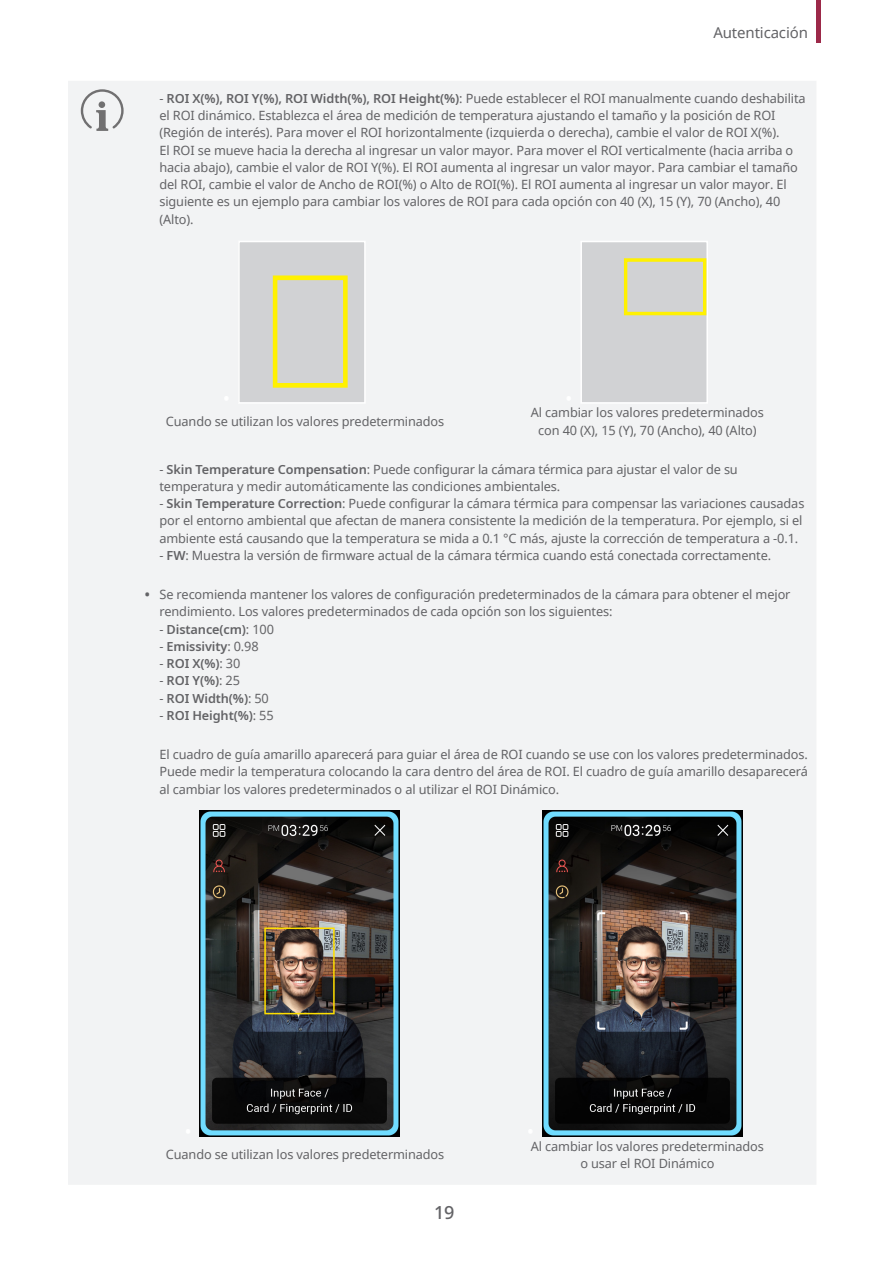
<style>
.page{position:relative;width:893px;height:1263px;background:#fff}
.page>*{position:absolute;margin:0;border:0;box-sizing:border-box;transform-origin:0 0}
.t1{font:500 18px "Noto Sans";color:#636366}
.t2{font:15px "Noto Sans";letter-spacing:-.01em;color:#636366}
.Description-Cell_2{font:12.75px/17.2px "Noto Sans";letter-spacing:-.01em;color:#636366}
.t3{font:600 12.75px "Noto Sans";letter-spacing:-.01em;color:#636366}
.s1{font-weight:600}
.s2{font-weight:500;font-size:15.3px}
.s3{font-weight:400}
</style>
<div class="page">
<div style="left:816px;top:0;width:5px;height:43px;background:#9c2949"></div>
<div style="left:68px;top:81px;width:748px;height:1104px;background:#f2f3f4"></div>
<svg style="left:81px;top:89px;width:43px;height:42px"></svg>
<div style="left:239px;top:241px;width:126px;height:162px;background:#d1d2d4"></div>
<div style="left:238px;top:241px;width:128px;height:163px;border:2px solid #fff"></div>
<div style="left:273px;top:275px;width:75px;height:113px;border:5px solid #fff101"></div>
<div style="left:581px;top:241px;width:126px;height:162px;background:#d1d2d4"></div>
<div style="left:580px;top:241px;width:128px;height:163px;border:2px solid #fff"></div>
<div style="left:624px;top:258px;width:82px;height:57px;border:3px solid #fff101"></div>
<img style="left:200px;top:810px;width:200px;height:327px">
<img style="left:542px;top:810px;width:200px;height:327px">
<p class="t2" style="left:713px;top:23px;width:96px">Autenticación</p>
<p class="Description-Cell_2" style="left:159px;top:89px;width:648px">- <span class="s1">ROI X(%), ROI Y(%), ROI Width(%), ROI Height(%)</span>: Puede establecer el ROI manualmente cuando deshabilita el ROI dinámico. Establezca el área de medición de temperatura ajustando el tamaño y la posición de ROI (Región de interés). Para mover el ROI horizontalmente (izquierda o derecha), cambie el valor de ROI X(%).<br>El ROI se mueve hacia la derecha al ingresar un valor mayor. Para mover el ROI verticalmente (hacia arriba o hacia abajo), cambie el valor de ROI Y(%). El ROI aumenta al ingresar un valor mayor. Para cambiar el tamaño del ROI, cambie el valor de Ancho de ROI(%) o Alto de ROI(%). El ROI aumenta al ingresar un valor mayor. El siguiente es un ejemplo para cambiar los valores de ROI para cada opción con 40 (X), 15 (Y), 70 (Ancho), 40 (Alto).</p>
<p class="Description-Cell_2" style="left:531px;top:404px;width:235px">Al cambiar los valores predeterminados</p>
<p class="Description-Cell_2" style="left:538px;top:421px;width:220px">con 40 (X), 15 (Y), 70 (Ancho), 40 (Alto)</p>
<p class="Description-Cell_2" style="left:159px;top:460px;width:580px">- <span class="s1">Skin Temperature Compensation</span>: Puede configurar la cámara térmica para ajustar el valor de su temperatura y medir automáticamente las condiciones ambientales.</p>
<p class="Description-Cell_2" style="left:159px;top:495px;width:646px">- <span class="s1">Skin Temperature Correction</span>: Puede configurar la cámara térmica para compensar las variaciones causadas por el entorno ambiental que afectan de manera consistente la medición de la temperatura. Por ejemplo, si el ambiente está causando que la temperatura se mida a 0.1 °C más, ajuste la corrección de temperatura a -0.1.</p>
<p class="Description-Cell_2" style="left:159px;top:546px;width:613px">- <span class="s1">FW</span>: Muestra la versión de firmware actual de la cámara térmica cuando está conectada correctamente.</p>
<p class="Description-Cell_2" style="left:159px;top:585px;width:632px;text-indent:-15px"><span class="s2">•</span> Se recomienda mantener los valores de configuración predeterminados de la cámara para obtener el mejor rendimiento. Los valores predeterminados de cada opción son los siguientes:</p>
<p class="t3" style="left:159px;top:620px;width:116px"><span class="s3">-</span> Distance(cm)<span class="s3">: 100</span></p>
<p class="t3" style="left:159px;top:637px;width:101px"><span class="s3">-</span> Emissivity<span class="s3">: 0.98</span></p>
<p class="t3" style="left:159px;top:654px;width:82px"><span class="s3">-</span> ROI X(%)<span class="s3">: 30</span></p>
<p class="t3" style="left:159px;top:672px;width:82px"><span class="s3">-</span> ROI Y(%)<span class="s3">: 25</span></p>
<p class="t3" style="left:159px;top:689px;width:111px"><span class="s3">-</span> ROI Width(%)<span class="s3">: 50</span></p>
<p class="t3" style="left:159px;top:706px;width:116px"><span class="s3">-</span> ROI Height(%)<span class="s3">: 55</span></p>
<p class="Description-Cell_2" style="left:159px;top:745px;width:650px;text-align:justify">El cuadro de guía amarillo aparecerá para guiar el área de ROI cuando se use con los valores predeterminados.<br>Puede medir la temperatura colocando la cara dentro del área de ROI. El cuadro de guía amarillo desaparecerá al cambiar los valores predeterminados o al utilizar el ROI Dinámico.</p>
<p class="Description-Cell_2" style="left:166px;top:412px;width:280px">Cuando se utilizan los valores predeterminados</p>
<p class="Description-Cell_2" style="left:166px;top:1145px;width:280px">Cuando se utilizan los valores predeterminados</p>
<h1 class="t1" style="left:434px;top:1200px;width:22px">19</h1>
<p class="Description-Cell_2" style="left:531px;top:1137px;width:235px">Al cambiar los valores predeterminados</p>
<p class="Description-Cell_2" style="left:580px;top:1154px;width:136px">o usar el ROI Dinámico</p>
</div>
